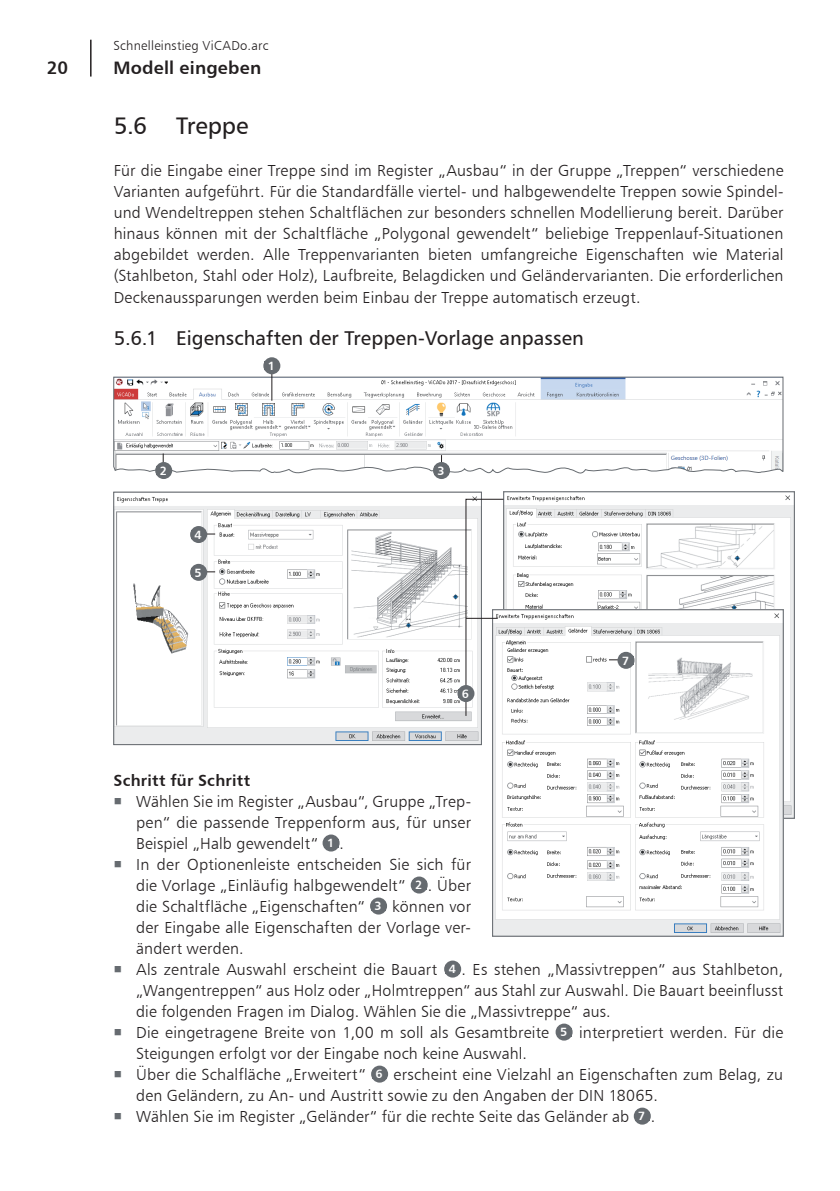
<style>
.page{position:relative;width:840px;height:1191px;background:#fff}
.page>*{position:absolute;margin:0;border:0;box-sizing:border-box;transform-origin:0 0}
.t1{font:24px "Humanist 777 BT Roman B";color:#231f20}
.t2{font:20px "Humanist 777 BT Roman B";letter-spacing:.005em;color:#231f20}
.t3{font:18px "Humanist 777 BT Bold B";letter-spacing:.01em;color:#231f20}
._5_Grundtext{font:16px/21px "Humanist 777 BT Light B";letter-spacing:.01em;color:#231f20;text-align:justify}
._4_Zwischenüberschri{font:16px "Humanist 777 BT Bold B";letter-spacing:.015em;color:#231f20}
.t4{font:13px "Humanist 777 BT Light B";letter-spacing:.02em;color:#231f20}
.Zahlen{font:12px "Humanist 777 BT Bold B";color:#fff}
</style>
<div class="page">
<hr style="left:90px;top:40px;width:1px;height:37px;background:#231f20">
<div style="left:322px;top:834px;width:17px;height:17px;background:#666b70;border-radius:50%"></div>
<svg style="left:410px;top:876px;width:17px;height:17px"></svg>
<div style="left:412px;top:881px;width:14px;height:8px;background:#666b70"></div>
<svg style="left:370px;top:897px;width:17px;height:17px"></svg>
<div style="left:371px;top:902px;width:14px;height:8px;background:#666b70"></div>
<div style="left:444px;top:960px;width:17px;height:17px;background:#666b70;border-radius:50%"></div>
<div style="left:555px;top:1023px;width:17px;height:17px;background:#666b70;border-radius:50%"></div>
<div style="left:371px;top:1065px;width:17px;height:17px;background:#666b70;border-radius:50%"></div>
<svg style="left:633px;top:1107px;width:17px;height:17px"></svg>
<div style="left:634px;top:1112px;width:15px;height:8px;background:#666b70"></div>
<svg style="left:113px;top:376px;width:670px;height:100px"></svg>
<img style="left:115px;top:496px;width:364px;height:247px">
<div style="left:113px;top:492px;width:368px;height:253px;border:1px solid #666b70"></div>
<hr style="left:271px;top:366px;width:1px;height:35px;background:#231f20">
<div style="left:263px;top:357px;width:17px;height:17px;background:#666b70;border-radius:50%"></div>
<div style="left:190px;top:564px;width:17px;height:17px;background:#666b70;border-radius:50%"></div>
<div style="left:190px;top:526px;width:17px;height:17px;background:#666b70;border-radius:50%"></div>
<div style="left:155px;top:462px;width:17px;height:17px;background:#666b70;border-radius:50%"></div>
<div style="left:433px;top:462px;width:17px;height:17px;background:#666b70;border-radius:50%"></div>
<img style="left:505px;top:495px;width:287px;height:321px">
<img style="left:494px;top:611px;width:287px;height:323px">
<div style="left:492px;top:609px;width:291px;height:327px;border:1px solid #666b70"></div>
<div style="left:617px;top:652px;width:17px;height:17px;background:#666b70;border-radius:50%"></div>
<svg style="left:464px;top:498px;width:40px;height:219px"></svg>
<hr style="left:465px;top:618px;width:32px;height:1px;background:#231f20">
<div style="left:457px;top:685px;width:17px;height:17px;background:#666b70;border-radius:50%"></div>
<p class="t4" style="left:113px;top:37px;width:156px">Schnelleinstieg ViCADo.arc</p>
<p class="t3" style="left:47px;top:56px;width:23px">20</p>
<p class="t3" style="left:113px;top:56px;width:149px">Modell eingeben</p>
<p class="t1" style="left:114px;top:111px;width:136px">5.6 Treppe</p>
<p class="_5_Grundtext" style="left:114px;top:160px;width:671px">Für die Eingabe einer Treppe sind im Register „Ausbau“ in der Gruppe „Treppen“ verschiedene Varianten aufgeführt. Für die Standardfälle viertel- und halbgewendelte Treppen sowie Spindel&shy;und Wendeltreppen stehen Schaltflächen zur besonders schnellen Modellierung bereit. Darüber hinaus können mit der Schaltfläche „Polygonal gewendelt“ beliebige Treppenlauf-Situationen abgebildet werden. Alle Treppenvarianten bieten umfangreiche Eigenschaften wie Material (Stahlbeton, Stahl oder Holz), Laufbreite, Belagdicken und Geländervarianten. Die erforderlichen Deckenaussparungen werden beim Einbau der Treppe automatisch erzeugt.</p>
<p class="t2" style="left:114px;top:325px;width:471px">5.6.1 Eigenschaften der Treppen-Vorlage anpassen</p>
<p class="Zahlen" style="left:268px;top:358px;width:9px">1</p>
<p class="Zahlen" style="left:160px;top:463px;width:9px">2</p>
<p class="Zahlen" style="left:437px;top:463px;width:9px">3</p>
<p class="Zahlen" style="left:194px;top:527px;width:9px">4</p>
<p class="Zahlen" style="left:194px;top:565px;width:9px">5</p>
<p class="Zahlen" style="left:461px;top:686px;width:9px">6</p>
<p class="_4_Zwischenüberschri" style="left:113px;top:770px;width:138px">Schritt für Schritt</p>
<p class="_5_Grundtext" style="left:136px;top:790px;width:336px">Wählen Sie im Register „Ausbau“, Gruppe „Trep&shy;pen“ die passende Treppenform aus, für unser Beispiel „Halb gewendelt“</p>
<p class="Zahlen" style="left:327px;top:835px;width:9px">1</p>
<p class="_5_Grundtext" style="left:339px;top:832px;width:6px">.</p>
<p class="_5_Grundtext" style="left:136px;top:853px;width:336px">In der Optionenleiste entscheiden Sie sich für die Vorlage „Einläufig halbgewendelt“</p>
<p class="Zahlen" style="left:415px;top:877px;width:9px">2</p>
<p class="_5_Grundtext" style="left:427px;top:874px;width:45px">. Über</p>
<p class="Zahlen" style="left:621px;top:652px;width:9px">7</p>
<p class="_5_Grundtext" style="left:136px;top:895px;width:230px">die Schaltfläche „Eigenschaften“</p>
<p class="Zahlen" style="left:374px;top:898px;width:9px">3</p>
<p class="_5_Grundtext" style="left:136px;top:895px;width:336px;text-indent:256px">können vor der Eingabe alle Eigenschaften der Vorlage ver&shy;ändert werden.</p>
<p class="_5_Grundtext" style="left:136px;top:958px;width:302px">Als zentrale Auswahl erscheint die Bauart</p>
<p class="Zahlen" style="left:448px;top:961px;width:9px">4</p>
<p class="_5_Grundtext" style="left:136px;top:958px;width:648px;text-indent:325px">. Es stehen „Massivtreppen“ aus Stahlbeton, „Wangentreppen“ aus Holz oder „Holmtreppen“ aus Stahl zur Auswahl. Die Bauart beeinflusst die folgenden Fragen im Dialog. Wählen Sie die „Massivtreppe“ aus.</p>
<p class="_5_Grundtext" style="left:136px;top:1021px;width:414px">Die eingetragene Breite von 1,00 m soll als Gesamtbreite</p>
<p class="Zahlen" style="left:559px;top:1024px;width:9px">5</p>
<p class="_5_Grundtext" style="left:579px;top:1021px;width:205px">interpretiert werden. Für die</p>
<p class="_5_Grundtext" style="left:136px;top:1042px;width:392px">Steigungen erfolgt vor der Eingabe noch keine Auswahl.</p>
<p class="_5_Grundtext" style="left:136px;top:1063px;width:231px">Über die Schalfläche „Erweitert“</p>
<p class="Zahlen" style="left:375px;top:1066px;width:9px">6</p>
<p class="_5_Grundtext" style="left:136px;top:1063px;width:648px;text-indent:257px">erscheint eine Vielzahl an Eigenschaften zum Belag, zu den Geländern, zu An- und Austritt sowie zu den Angaben der DIN 18065.</p>
<p class="_5_Grundtext" style="left:136px;top:1105px;width:494px">Wählen Sie im Register „Geländer“ für die rechte Seite das Geländer ab</p>
<p class="Zahlen" style="left:638px;top:1108px;width:9px">7</p>
<p class="_5_Grundtext" style="left:650px;top:1105px;width:6px">.</p>
</div>
